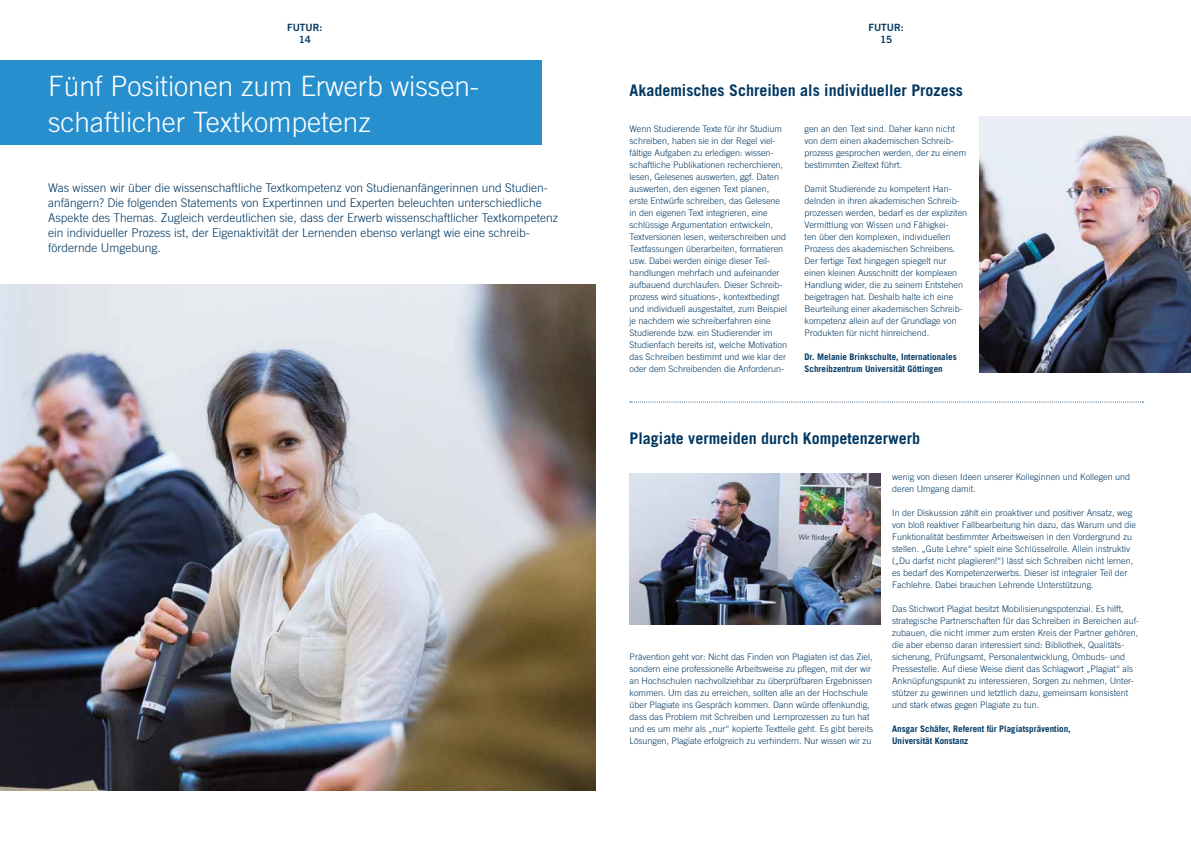
<style>
.page{position:relative;width:1191px;height:842px;background:#fff}
.page>*{position:absolute;margin:0;border:0;box-sizing:border-box;transform-origin:0 0}
.t1{font:300 28px/36px "Trade Gothic";color:#fff}
.t2{font:700 16px "Trade Gothic";color:#003761}
.t3{font:300 12px/15px "Trade Gothic";color:#003761}
.t4{font:10px/12px "Trade Gothic Bold Two";color:#003761;text-align:center}
.t5{font:300 9px/12px "Trade Gothic";color:#003761}
.t6{font:700 9px/12px "Trade Gothic";color:#003761}
</style>
<div class="page">
<div style="left:0;top:60px;width:542px;height:84px;background:#278fcd"></div>
<img style="left:0;top:285px;width:595px;height:506px">
<svg style="left:630px;top:402px;width:513px;height:1px"></svg>
<img style="left:979px;top:116px;width:212px;height:256px">
<img style="left:629px;top:473px;width:251px;height:151px">
<p class="t4" style="left:287px;top:21px;width:37px">FUTUR:<br>14</p>
<p class="t4" style="left:868px;top:21px;width:37px">FUTUR:<br>15</p>
<h1 class="t1" style="left:48px;top:68px;width:432px">Fünf Positionen zum Erwerb wissen&shy;schaftlicher Textkompetenz</h1>
<h2 class="t2" style="left:629px;top:80px;width:335px">Akademisches Schreiben als individueller Prozess</h2>
<p class="t5" style="left:629px;top:123px;width:159px">Wenn Studierende Texte für ihr Studium schreiben, haben sie in der Regel viel&shy;fältige Aufgaben zu erledigen: wissen&shy;schaftliche Publikationen recherchieren, lesen, Gelesenes auswerten, ggf. Daten auswerten, den eigenen Text planen, erste Entwürfe schreiben, das Gelesene in den eigenen Text integrieren, eine schlüssige Argumentation entwickeln, Textversionen lesen, weiterschreiben und Textfassungen überarbeiten, formatieren usw. Dabei werden einige dieser Teil&shy;handlungen mehrfach und aufeinander aufbauend durchlaufen. Dieser Schreib&shy;prozess wird situations-, kontextbedingt und individuell ausgestaltet, zum Beispiel je nachdem wie schreiberfahren eine Studierende bzw. ein Studierender im Studienfach bereits ist, welche Motivation das Schreiben bestimmt und wie klar der oder dem Schreibenden die Anforderun-</p>
<p class="t5" style="left:804px;top:123px;width:163px">gen an den Text sind. Daher kann nicht von dem einen akademischen Schreib&shy;prozess gesprochen werden, der zu einem bestimmten Zieltext führt.</p>
<p class="t5" style="left:804px;top:183px;width:164px">Damit Studierende zu kompetent Han&shy;delnden in ihren akademischen Schreib&shy;prozessen werden, bedarf es der expliziten Vermittlung von Wissen und Fähigkei-<br>ten über den komplexen, individuellen Prozess des akademischen Schreibens.<br>Der fertige Text hingegen spiegelt nur einen kleinen Ausschnitt der komplexen Handlung wider, die zu seinem Entstehen beigetragen hat. Deshalb halte ich eine Beurteilung einer akademischen Schreib&shy;kompetenz allein auf der Grundlage von Produkten für nicht hinreichend.</p>
<p class="t6" style="left:804px;top:351px;width:154px">Dr. Melanie Brinkschulte, Internationales<br>Schreibzentrum Universität Göttingen</p>
<p class="t3" style="left:48px;top:180px;width:511px">Was wissen wir über die wissenschaftliche Textkompetenz von Studienanfängerinnen und Studien&shy;anfängern? Die folgenden Statements von Expertinnen und Experten beleuchten unterschiedliche Aspekte des Themas. Zugleich verdeutlichen sie, dass der Erwerb wissenschaftlicher Textkompetenz ein individueller Prozess ist, der Eigenaktivität der Lernenden ebenso verlangt wie eine schreib&shy;fördernde Umgebung.</p>
<h2 class="t2" style="left:629px;top:428px;width:292px">Plagiate vermeiden durch Kompetenzerwerb</h2>
<p class="t5" style="left:892px;top:471px;width:240px">wenig von diesen Ideen unserer Kolleginnen und Kollegen und deren Umgang damit.</p>
<p class="t5" style="left:892px;top:507px;width:245px">In der Diskussion zählt ein proaktiver und positiver Ansatz, weg von bloß reaktiver Fallbearbeitung hin dazu, das Warum und die Funktionalität bestimmter Arbeitsweisen in den Vordergrund zu stellen. „Gute Lehre“ spielt eine Schlüsselrolle. Allein instruktiv („Du darfst nicht plagiieren!“) lässt sich Schreiben nicht lernen, es bedarf des Kompetenzerwerbs. Dieser ist integraler Teil der Fachlehre. Dabei brauchen Lehrende Unterstützung.</p>
<p class="t5" style="left:892px;top:603px;width:249px">Das Stichwort Plagiat besitzt Mobilisierungspotenzial. Es hilft, strategische Partnerschaften für das Schreiben in Bereichen auf&shy;zubauen, die nicht immer zum ersten Kreis der Partner gehören, die aber ebenso daran interessiert sind: Bibliothek, Qualitäts&shy;sicherung, Prüfungsamt, Personalentwicklung, Ombuds- und Pressestelle. Auf diese Weise dient das Schlagwort „Plagiat“ als Anknüpfungspunkt zu interessieren, Sorgen zu nehmen, Unter&shy;stützer zu gewinnen und letztlich dazu, gemeinsam konsistent und stark etwas gegen Plagiate zu tun.</p>
<p class="t6" style="left:892px;top:723px;width:180px">Ansgar Schäfer, Referent für Plagiatsprävention,<br>Universität Konstanz</p>
<p class="t5" style="left:629px;top:651px;width:245px">Prävention geht vor: Nicht das Finden von Plagiaten ist das Ziel, sondern eine professionelle Arbeitsweise zu pflegen, mit der wir an Hochschulen nachvollziehbar zu überprüfbaren Ergebnissen kommen. Um das zu erreichen, sollten alle an der Hochschule über Plagiate ins Gespräch kommen. Dann würde offenkundig, dass das Problem mit Schreiben und Lernprozessen zu tun hat und es um mehr als „nur“ kopierte Textteile geht. Es gibt bereits Lösungen, Plagiate erfolgreich zu verhindern. Nur wissen wir zu</p>
</div>
